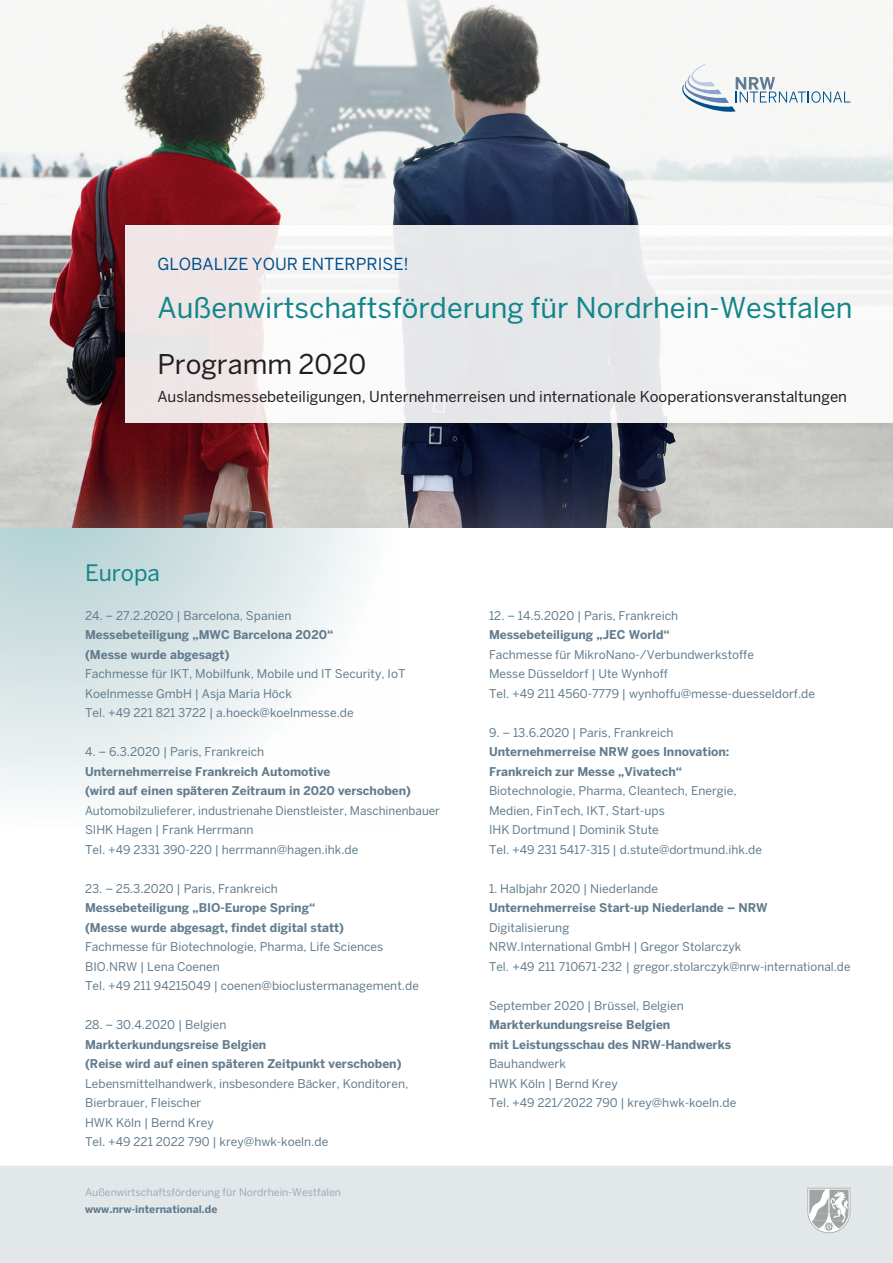
<style>
.page{position:relative;width:893px;height:1263px;background:#fff}
.page>*{position:absolute;margin:0;border:0;box-sizing:border-box;transform-origin:0 0}
.t1{font:28.5px "Benton Sans";color:#12868b}
.t2{font:27px "Benton Sans";color:#231f20}
.t3{font:22.5px "Benton Sans";color:#12868b}
.t4{font:16.5px "Benton Sans";color:#004f8c}
.t5{font:15px "Benton Sans";color:#231f20}
.t6{font:12px/19.5px "Benton Sans";color:#617c8e}
.t7{font:700 12px/19.5px "Benton Sans";color:#617c8e}
.t8{font:10.5px "Benton Sans";color:#9dabb7}
.t9{font:700 10.5px "Benton Sans";color:#617c8e}
</style>
<div class="page">
<svg style="left:0;top:527px;width:400px;height:269px"></svg>
<div style="left:1px;top:1166px;width:891px;height:96px;background:#e2e7ea"></div>
<div style="left:0;top:1166px;width:893px;height:97px;border:2px solid #e2e7ea"></div>
<img style="left:0;top:0;width:893px;height:527px">
<div style="left:117px;top:224px;width:776px;height:206px;background:#231f20;opacity:.1"></div>
<div style="left:125px;top:225px;width:768px;height:198px;background:linear-gradient(to bottom,#f0eeef,#f1f0f1)"></div>
<div style="left:647px;top:34px;width:234px;height:115px;background:#f7f7f6"></div>
<svg style="left:682px;top:64px;width:168px;height:48px"></svg>
<svg style="left:807px;top:1188px;width:43px;height:45px"></svg>
<h3 class="t4" style="left:157px;top:254px;width:253px">GLOBALIZE YOUR ENTERPRISE!</h3>
<h1 class="t1" style="left:157px;top:291px;width:697px">Außenwirtschaftsförderung für Nordrhein-Westfalen</h1>
<h2 class="t2" style="left:157px;top:348px;width:210px">Programm 2020</h2>
<p class="t5" style="left:157px;top:388px;width:691px">Auslandsmessebeteiligungen, Unternehmerreisen und internationale Kooperationsveranstaltungen</p>
<h3 class="t3" style="left:85px;top:559px;width:76px">Europa</h3>
<p class="t6" style="left:85px;top:605px;width:208px">24. – 27.2.2020 | Barcelona, Spanien</p>
<p class="t7" style="left:85px;top:625px;width:250px">Messebeteiligung „MWC Barcelona 2020“ (Messe wurde abgesagt)</p>
<p class="t6" style="left:85px;top:664px;width:322px">Fachmesse für IKT, Mobilfunk, Mobile und IT Security, IoT<br>Koelnmesse GmbH | Asja Maria Höck<br>Tel. +49 221 821 3722 | a.hoeck@koelnmesse.de</p>
<p class="t6" style="left:85px;top:742px;width:181px">4. – 6.3.2020 | Paris, Frankreich</p>
<p class="t7" style="left:85px;top:761px;width:327px">Unternehmerreise Frankreich Automotive<br>(wird auf einen späteren Zeitraum in 2020 verschoben)</p>
<p class="t6" style="left:85px;top:800px;width:356px">Automobilzulieferer, industrienahe Dienstleister, Maschinenbauer<br>SIHK Hagen | Frank Herrmann<br>Tel. +49 2331 390-220 | herrmann@hagen.ihk.de</p>
<p class="t6" style="left:85px;top:878px;width:194px">23. – 25.3.2020 | Paris, Frankreich</p>
<p class="t7" style="left:85px;top:898px;width:261px">Messebeteiligung „BIO-Europe Spring“ (Messe wurde abgesagt, findet digital statt)</p>
<p class="t6" style="left:85px;top:937px;width:335px">Fachmesse für Biotechnologie, Pharma, Life Sciences<br>BIO.NRW | Lena Coenen<br>Tel. +49 211 94215049 | coenen@bioclustermanagement.de</p>
<p class="t6" style="left:85px;top:1015px;width:143px">28. – 30.4.2020 | Belgien</p>
<p class="t7" style="left:85px;top:1034px;width:318px">Markterkundungsreise Belgien<br>(Reise wird auf einen späteren Zeitpunkt verschoben)</p>
<p class="t6" style="left:85px;top:1073px;width:325px">Lebensmittelhandwerk, insbesondere Bäcker, Konditoren, Bierbrauer, Fleischer<br>HWK Köln | Bernd Krey<br>Tel. +49 221 2022 790 | krey@hwk-koeln.de</p>
<p class="t8" style="left:85px;top:1186px;width:258px">Außenwirtschaftsförderung für Nordrhein-Westfalen</p>
<p class="t9" style="left:85px;top:1202px;width:134px">www.nrw-international.de</p>
<p class="t6" style="left:489px;top:605px;width:191px">12. – 14.5.2020 | Paris, Frankreich</p>
<p class="t7" style="left:489px;top:625px;width:182px">Messebeteiligung „JEC World“</p>
<p class="t6" style="left:489px;top:644px;width:328px">Fachmesse für MikroNano-/Verbundwerkstoffe<br>Messe Düsseldorf | Ute Wynhoff<br>Tel. +49 211 4560-7779 | wynhoffu@messe-duesseldorf.de</p>
<p class="t6" style="left:489px;top:722px;width:186px">9. – 13.6.2020 | Paris, Frankreich</p>
<p class="t7" style="left:489px;top:742px;width:242px">Unternehmerreise NRW goes Innovation:<br>Frankreich zur Messe „Vivatech“</p>
<p class="t6" style="left:489px;top:781px;width:275px">Biotechnologie, Pharma, Cleantech, Energie, Medien, FinTech, IKT, Start-ups<br>IHK Dortmund | Dominik Stute<br>Tel. +49 231 5417-315 | d.stute@dortmund.ihk.de</p>
<p class="t6" style="left:489px;top:878px;width:170px">1. Halbjahr 2020 | Niederlande</p>
<p class="t7" style="left:489px;top:898px;width:280px">Unternehmerreise Start-up Niederlande – NRW</p>
<p class="t6" style="left:489px;top:917px;width:363px">Digitalisierung<br>NRW.International GmbH | Gregor Stolarczyk<br>Tel. +49 211 710671-232 | gregor.stolarczyk@nrw-international.de</p>
<p class="t6" style="left:489px;top:995px;width:196px">September 2020 | Brüssel, Belgien</p>
<p class="t7" style="left:489px;top:1015px;width:244px">Markterkundungsreise Belgien<br>mit Leistungsschau des NRW-Handwerks</p>
<p class="t6" style="left:489px;top:1054px;width:249px">Bauhandwerk<br>HWK Köln | Bernd Krey<br>Tel. +49 221/2022 790 | krey@hwk-koeln.de</p>
</div>
